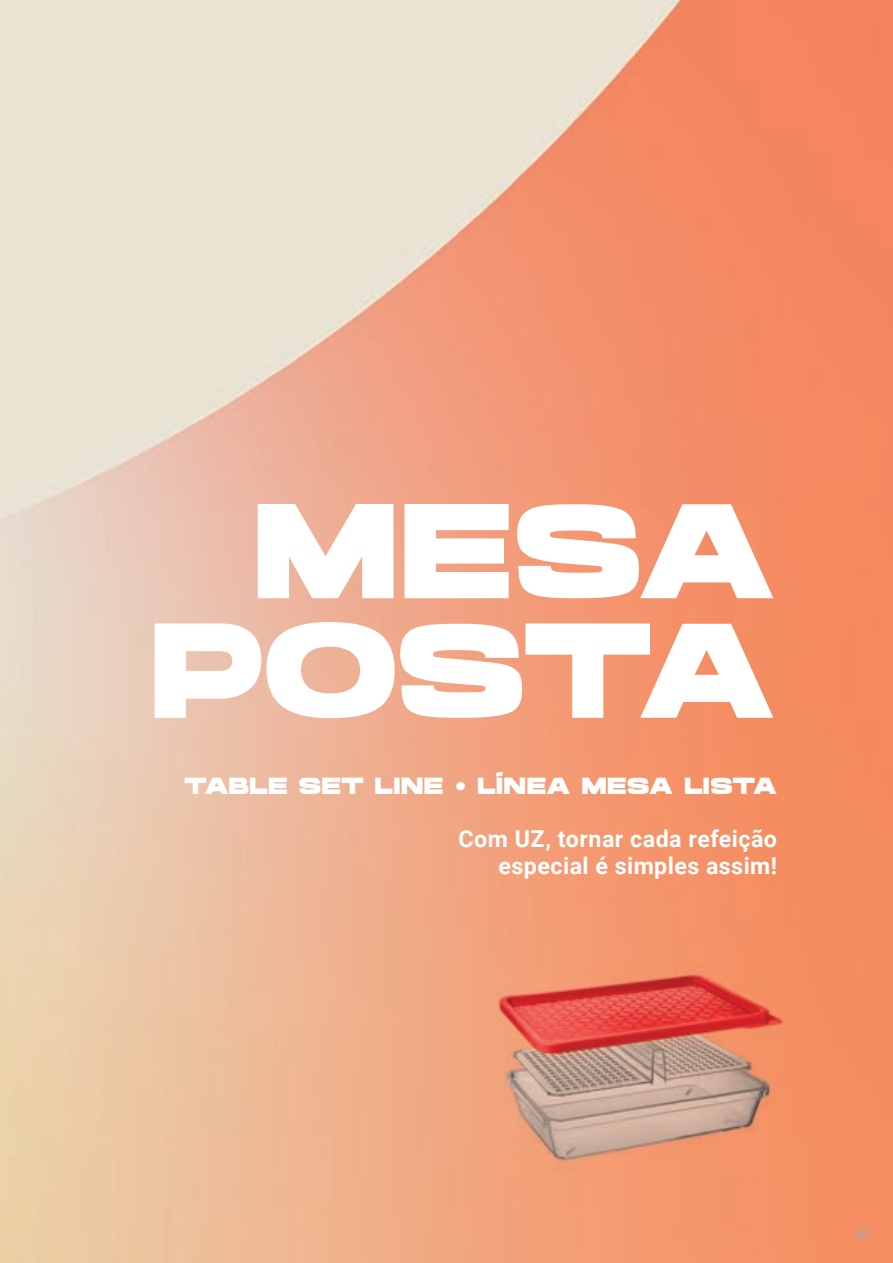
<style>
.page{position:relative;width:893px;height:1263px;background:#fff}
.page>*{position:absolute;margin:0;border:0;box-sizing:border-box;transform-origin:0 0}
.t1{font:700 134.25px/119.6px "Hanson";letter-spacing:-.015em;color:#fff;text-align:right}
.t2{font:700 23.25px/27.9px "Roboto";letter-spacing:.02em;color:#fff;text-align:right}
.t3{font:700 23.25px "Hanson";letter-spacing:-.005em;color:#fff}
.t4{font:500 13.5px "Roboto";color:#a4acb2}
.s1{font-family:"Rooney";font-weight:900}
</style>
<div class="page">
<img style="left:0;top:0;width:893px;height:1263px">
<h1 class="t1" style="left:151px;top:487px;width:628px">MESA<br>POSTA</h1>
<p class="t3" style="left:184px;top:771px;width:594px">TABLE SET LINE <span class="s1">•</span> LÍNEA MESA LISTA</p>
<p class="t2" style="left:458px;top:823px;width:320px">Com UZ, tornar cada refeição especial é simples assim!</p>
<p class="t4" style="left:856px;top:1224px;width:17px">41</p>
</div>
